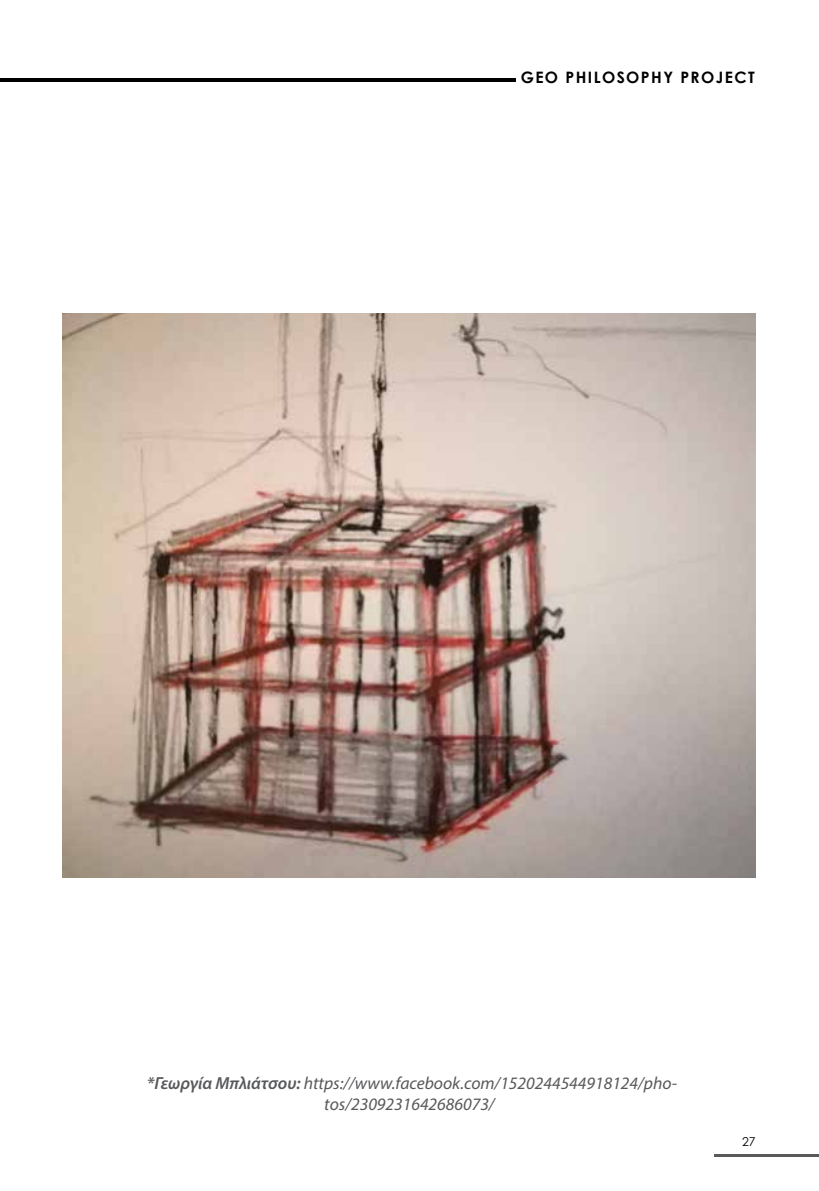
<style>
.page{position:relative;width:819px;height:1191px;background:#fff}
.page>*{position:absolute;margin:0;border:0;box-sizing:border-box;transform-origin:0 0}
.t1{font:italic 17.5px/21px "Myriad Pro";color:#58595b;text-align:center}
.t2{font:700 15.75px "Century Gothic";letter-spacing:.09em;color:#000}
.t3{font:12.25px "Century Gothic";color:#000}
.s1{font-weight:600}
</style>
<div class="page">
<hr style="left:714px;top:1154px;width:105px;height:2px;background:#58595b">
<hr style="left:0;top:79px;width:515px;height:3px;background:#000">
<img style="left:63px;top:313px;width:692px;height:564px">
<p class="t2" style="left:520px;top:65px;width:235px">GEO PHILOSOPHY PROJECT</p>
<p class="t1" style="left:147px;top:1072px;width:532px"><span class="s1">*Γεωργία Μπλιάτσου:</span> https://www.facebook.com/1520244544918124/pho&shy;tos/2309231642686073/</p>
<p class="t3" style="left:742px;top:1132px;width:15px">27</p>
</div>
